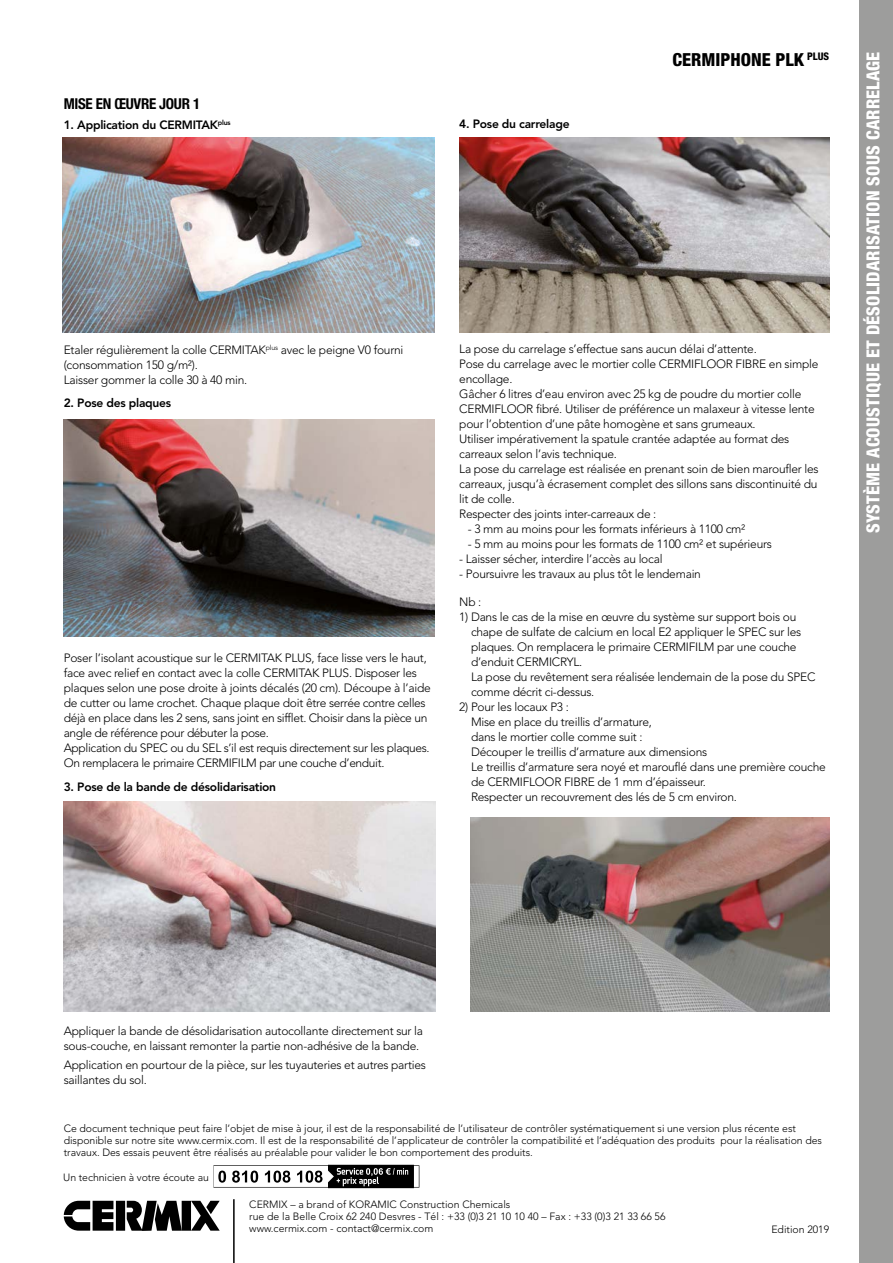
<style>
.page{position:relative;width:893px;height:1263px;background:#fff}
.page>*{position:absolute;margin:0;border:0;box-sizing:border-box;transform-origin:0 0}
.t1{font:800 condensed 18px "Helvetica Neue";letter-spacing:.01em;color:#fff}
.t2{font:800 condensed 18px "Helvetica Neue";color:#000}
.t3{font:700 condensed 15px "Helvetica Neue";letter-spacing:-.02em;color:#000}
.t4{font:300 12px/15px "Avenir";letter-spacing:-.02em;color:#000}
.t5{font:800 12px "Avenir";letter-spacing:-.02em;color:#000}
.t6{font:300 10.5px/12px "Avenir";letter-spacing:-.005em;color:#000}
</style>
<div class="page">
<div style="left:859px;top:0;width:34px;height:1263px;background:#9d9d9c"></div>
<svg style="left:64px;top:1201px;width:156px;height:30px"></svg>
<hr style="left:233px;top:1199px;width:2px;height:64px;background:#000">
<svg style="left:213px;top:1165px;width:206px;height:23px"></svg>
<img style="left:62px;top:137px;width:372px;height:196px">
<img style="left:64px;top:420px;width:370px;height:217px">
<img style="left:64px;top:801px;width:371px;height:210px">
<img style="left:459px;top:137px;width:370px;height:196px">
<img style="left:471px;top:817px;width:358px;height:194px">
<p class="t3" style="left:64px;top:95px;width:138px">MISE EN ŒUVRE JOUR 1</p>
<p class="t5" style="left:64px;top:117px;width:168px">1. Application du CERMITAK<sup>plus</sup></p>
<p class="t5" style="left:459px;top:117px;width:112px">4. Pose du carrelage</p>
<h1 class="t2" style="left:673px;top:49px;width:158px">CERMIPHONE PLK <sup>PLUS</sup></h1>
<p class="t4" style="left:64px;top:342px;width:341px">Etaler régulièrement la colle CERMITAK<sup>plus</sup> avec le peigne V0 fourni (consommation 150 g/m²).<br>Laisser gommer la colle 30 à 40 min.</p>
<p class="t5" style="left:64px;top:396px;width:109px">2. Pose des plaques</p>
<p class="t4" style="left:64px;top:651px;width:369px">Poser l’isolant acoustique sur le CERMITAK PLUS, face lisse vers le haut, face avec relief en contact avec la colle CERMITAK PLUS. Disposer les plaques selon une pose droite à joints décalés (20 cm). Découpe à l’aide de cutter ou lame crochet. Chaque plaque doit être serrée contre celles déjà en place dans les 2 sens, sans joint en sifflet. Choisir dans la pièce un angle de référence pour débuter la pose.<br>Application du SPEC ou du SEL s’il est requis directement sur les plaques.<br>On remplacera le primaire CERMIFILM par une couche d’enduit.</p>
<p class="t5" style="left:64px;top:779px;width:214px">3. Pose de la bande de désolidarisation</p>
<p class="t4" style="left:459px;top:342px;width:361px">La pose du carrelage s’effectue sans aucun délai d’attente.<br>Pose du carrelage avec le mortier colle CERMIFLOOR FIBRE en simple encollage.<br>Gâcher 6 litres d’eau environ avec 25 kg de poudre du mortier colle CERMIFLOOR fibré. Utiliser de préférence un malaxeur à vitesse lente pour l’obtention d’une pâte homogène et sans grumeaux.<br>Utiliser impérativement la spatule crantée adaptée au format des carreaux selon l’avis technique.<br>La pose du carrelage est réalisée en prenant soin de bien maroufler les carreaux, jusqu’à écrasement complet des sillons sans discontinuité du lit de colle.<br>Respecter des joints inter-carreaux de :</p>
<p class="t4" style="left:468px;top:522px;width:279px">- 3 mm au moins pour les formats inférieurs à 1100 cm²</p>
<p class="t4" style="left:468px;top:537px;width:306px">- 5 mm au moins pour les formats de 1100 cm² et supérieurs</p>
<p class="t4" style="left:459px;top:552px;width:205px">- Laisser sécher, interdire l’accès au local</p>
<p class="t4" style="left:459px;top:567px;width:243px">- Poursuivre les travaux au plus tôt le lendemain</p>
<p class="t4" style="left:459px;top:594px;width:24px">Nb :</p>
<p class="t4" style="left:471px;top:609px;width:346px;text-indent:-12px">1) Dans le cas de la mise en œuvre du système sur support bois ou chape de sulfate de calcium en local E2 appliquer le SPEC sur les plaques. On remplacera le primaire CERMIFILM par une couche d’enduit CERMICRYL.<br>La pose du revêtement sera réalisée lendemain de la pose du SPEC comme décrit ci-dessus.</p>
<p class="t4" style="left:471px;top:699px;width:356px;text-indent:-12px">2) Pour les locaux P3 :<br>Mise en place du treillis d’armature,<br>dans le mortier colle comme suit :<br>Découper le treillis d’armature aux dimensions<br>Le treillis d’armature sera noyé et marouflé dans une première couche de CERMIFLOOR FIBRE de 1 mm d’épaisseur.<br>Respecter un recouvrement des lés de 5 cm environ.</p>
<h1 class="t1" style="left:862px;top:533px;width:482px;rotate:-90deg">SYSTÈME ACOUSTIQUE ET DÉSOLIDARISATION SOUS CARRELAGE</h1>
<p class="t4" style="left:64px;top:1023px;width:361px">Appliquer la bande de désolidarisation autocollante directement sur la sous-couche, en laissant remonter la partie non-adhésive de la bande.</p>
<p class="t4" style="left:64px;top:1058px;width:364px">Application en pourtour de la pièce, sur les tuyauteries et autres parties saillantes du sol.</p>
<p class="t6" style="left:64px;top:1122px;width:760px">Ce document technique peut faire l’objet de mise à jour, il est de la responsabilité de l’utilisateur de contrôler systématiquement si une version plus récente est disponible sur notre site www.cermix.com. Il est de la responsabilité de l’applicateur de contrôler la compatibilité et l’adéquation des produits pour la réalisation des travaux. Des essais peuvent être réalisés au préalable pour valider le bon comportement des produits.</p>
<p class="t6" style="left:63px;top:1171px;width:147px">Un technicien à votre écoute au</p>
<p class="t6" style="left:249px;top:1198px;width:418px">CERMIX – a brand of KORAMIC Construction Chemicals<br>rue de la Belle Croix 62 240 Desvres - Tél : +33 (0)3 21 10 10 40 – Fax : +33 (0)3 21 33 66 56 www.cermix.com - contact@cermix.com</p>
<p class="t6" style="left:771px;top:1223px;width:59px">Edition 2019</p>
</div>
